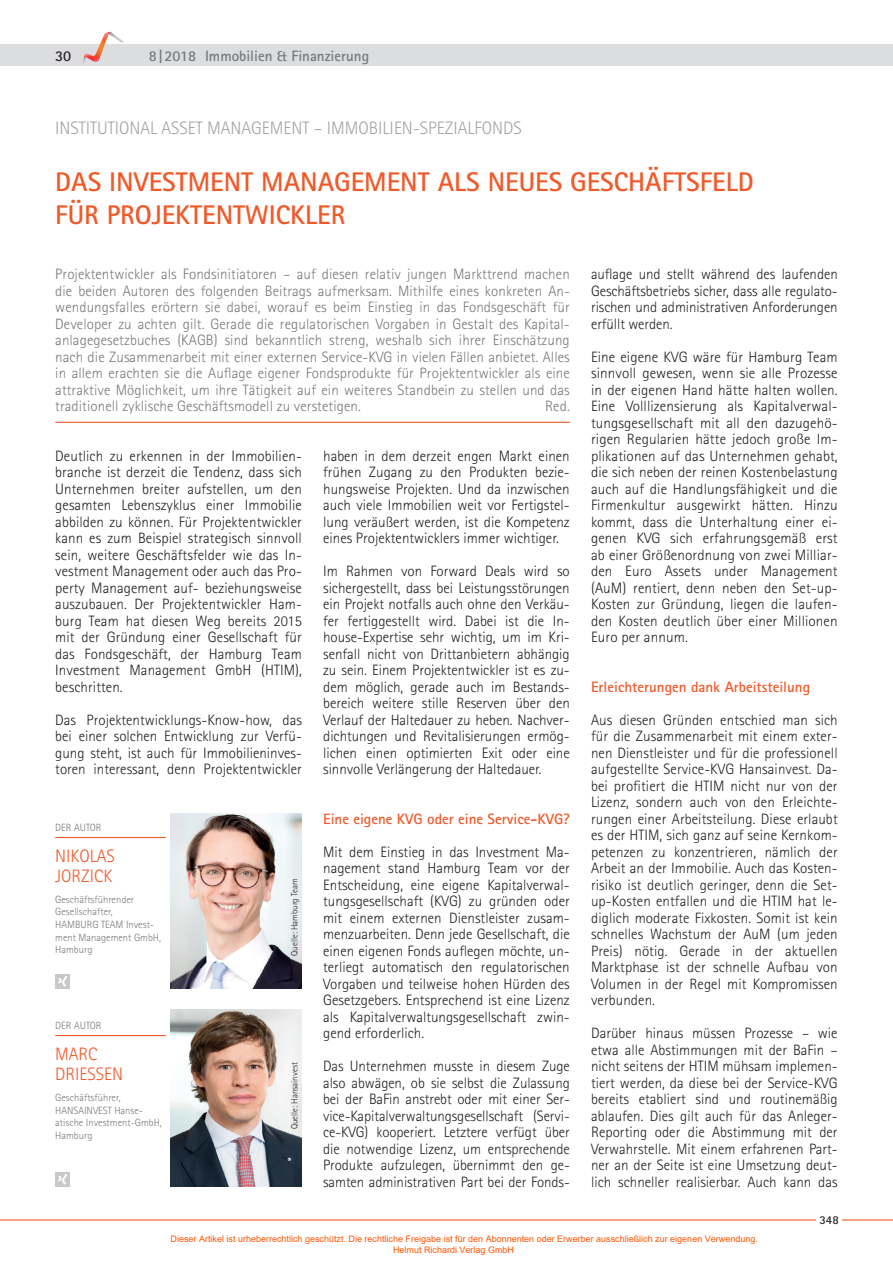
<style>
.page{position:relative;width:893px;height:1263px;background:#fff}
.page>*{position:absolute;margin:0;border:0;box-sizing:border-box;transform-origin:0 0}
.t1{font:700 27px/33px "Rotis Sans Serif";color:#f15929}
.t2{font:300 18px "Rotis Sans Serif";color:#a3a4a8}
.t3{font:300 18px/20.2px "Rotis Sans Serif";color:#f15929}
.t4{font:300 15px/16.5px "Rotis Sans Serif";color:#231f20;text-align:justify}
.t5{font:300 15px/16.5px "Rotis Sans Serif";letter-spacing:.005em;color:#76787b;text-align:justify}
.t6{font:700 15px "Rotis Sans Serif";color:#f15929}
.t7{font:700 15px "Rotis Sans Serif";color:#76787b}
.t8{font:700 15px "Rotis Sans Serif";color:#231f20}
.t9{font:700 12px "Rotis Sans Serif";color:#231f20}
.t10{font:300 10.5px/12.6px "Rotis Sans Serif";color:#76787b}
.t11{font:9px/10.8px "Arial";color:#ff5400}
.t12{font:300 9px "Rotis Sans Serif";color:#231f20}
</style>
<div class="page">
<hr style="left:0;top:1219px;width:893px;height:1px;background:#f15929">
<div style="left:0;top:45px;width:893px;height:21px;background:#dcdddf"></div>
<svg style="left:83px;top:31px;width:41px;height:33px"></svg>
<div style="left:816px;top:1214px;width:26px;height:13px;background:#fff"></div>
<hr style="left:55px;top:422px;width:515px;height:1px;background:#f15929">
<img style="left:170px;top:1009px;width:132px;height:178px">
<img style="left:170px;top:813px;width:132px;height:176px">
<hr style="left:55px;top:1035px;width:111px;height:1px;background:#f15929">
<hr style="left:55px;top:837px;width:111px;height:1px;background:#f15929">
<div style="left:55px;top:1172px;width:15px;height:15px;background:#c7c8ca"></div>
<svg style="left:58px;top:1174px;width:10px;height:10px"></svg>
<div style="left:55px;top:974px;width:15px;height:15px;background:#c7c8ca"></div>
<svg style="left:58px;top:976px;width:10px;height:10px"></svg>
<p class="t8" style="left:55px;top:46px;width:18px">30</p>
<p class="t7" style="left:149px;top:46px;width:222px">8|2018 Immobilien &amp; Finanzierung</p>
<p class="t2" style="left:55px;top:117px;width:468px">INSTITUTIONAL ASSET MANAGEMENT – IMMOBILIEN-SPEZIALFONDS</p>
<h1 class="t1" style="left:55px;top:165px;width:700px">DAS INVESTMENT MANAGEMENT ALS NEUES GESCHÄFTSFELD<br>FÜR PROJEKTENTWICKLER</h1>
<p class="t5" style="left:55px;top:266px;width:516px">Projektentwickler als Fondsinitiatoren – auf diesen relativ jungen Markttrend machen die beiden Autoren des folgenden Beitrags aufmerksam. Mithilfe eines konkreten An&shy;wendungsfalles erörtern sie dabei, worauf es beim Einstieg in das Fondsgeschäft für Developer zu achten gilt. Gerade die regulatorischen Vorgaben in Gestalt des Kapital&shy;anlagegesetzbuches (KAGB) sind bekanntlich streng, weshalb sich ihrer Einschätzung nach die Zusammenarbeit mit einer externen Service-KVG in vielen Fällen anbietet. Alles in allem erachten sie die Auflage eigener Fondsprodukte für Projektentwickler als eine attraktive Möglichkeit, um ihre Tätigkeit auf ein weiteres Standbein zu stellen und das traditionell zyklische Geschäftsmodell zu verstetigen.</p>
<p class="t5" style="left:545px;top:398px;width:26px">Red.</p>
<p class="t4" style="left:55px;top:447px;width:248px">Deutlich zu erkennen in der Immobilien&shy;branche ist derzeit die Tendenz, dass sich Unternehmen breiter aufstellen, um den gesamten Lebenszyklus einer Immobilie abbilden zu können. Für Projektentwickler kann es zum Beispiel strategisch sinnvoll sein, weitere Geschäftsfelder wie das In&shy;vestment Management oder auch das Pro&shy;perty Management auf- beziehungsweise auszubauen. Der Projektentwickler Ham&shy;burg Team hat diesen Weg bereits 2015 mit der Gründung einer Gesellschaft für das Fondsgeschäft, der Hamburg Team Investment Management GmbH (HTIM), beschritten.</p>
<p class="t4" style="left:55px;top:711px;width:248px">Das Projektentwicklungs-Know-how, das bei einer solchen Entwicklung zur Verfü&shy;gung steht, ist auch für Immobilieninves&shy;toren interessant, denn Projektentwickler</p>
<p class="t10" style="left:55px;top:821px;width:48px">DER AUTOR</p>
<p class="t3" style="left:55px;top:846px;width:61px">NIKOLAS<br>JORZICK</p>
<p class="t10" style="left:55px;top:893px;width:107px">Geschäftsführender<br>Gesellschafter,<br>HAMBURG TEAM Invest&shy;ment Management GmbH,<br>Hamburg</p>
<p class="t10" style="left:55px;top:1019px;width:48px">DER AUTOR</p>
<p class="t3" style="left:55px;top:1044px;width:69px">MARC<br>DRIESSEN</p>
<p class="t10" style="left:55px;top:1091px;width:108px">Geschäftsführer,<br>HANSAINVEST Hanse&shy;atische Investment-GmbH,<br>Hamburg</p>
<p class="t12" style="left:289px;top:956px;width:79px;rotate:-90deg">Quelle: Hamburg Team</p>
<p class="t12" style="left:289px;top:1129px;width:69px;rotate:-90deg">Quelle: Hansainvest</p>
<p class="t4" style="left:323px;top:447px;width:248px">haben in dem derzeit engen Markt einen frühen Zugang zu den Produkten bezie&shy;hungsweise Projekten. Und da inzwischen auch viele Immobilien weit vor Fertigstel&shy;lung veräußert werden, ist die Kompetenz eines Projektentwicklers immer wichtiger.</p>
<p class="t4" style="left:323px;top:563px;width:248px">Im Rahmen von Forward Deals wird so sichergestellt, dass bei Leistungsstörungen ein Projekt notfalls auch ohne den Verkäu&shy;fer fertiggestellt wird. Dabei ist die In&shy;house-Expertise sehr wichtig, um im Kri&shy;senfall nicht von Drittanbietern abhängig zu sein. Einem Projektentwickler ist es zu&shy;dem möglich, gerade auch im Bestands&shy;bereich weitere stille Reserven über den Verlauf der Haltedauer zu heben. Nachver&shy;dichtungen und Revitalisierungen ermög&shy;lichen einen optimierten Exit oder eine sinnvolle Verlängerung der Haltedauer.</p>
<p class="t6" style="left:323px;top:809px;width:248px">Eine eigene KVG oder eine Service-KVG?</p>
<p class="t4" style="left:323px;top:843px;width:248px">Mit dem Einstieg in das Investment Ma&shy;nagement stand Hamburg Team vor der Entscheidung, eine eigene Kapitalverwal&shy;tungsgesellschaft (KVG) zu gründen oder mit einem externen Dienstleister zusam&shy;menzuarbeiten. Denn jede Gesellschaft, die einen eigenen Fonds auflegen möchte, un&shy;terliegt automatisch den regulatorischen Vorgaben und teilweise hohen Hürden des Gesetzgebers. Entsprechend ist eine Lizenz als Kapitalverwaltungsgesellschaft zwin&shy;gend erforderlich.</p>
<p class="t4" style="left:323px;top:1058px;width:248px">Das Unternehmen musste in diesem Zuge also abwägen, ob sie selbst die Zulassung bei der BaFin anstrebt oder mit einer Ser&shy;vice-Kapitalverwaltungsgesellschaft (Servi&shy;ce-KVG) kooperiert. Letztere verfügt über die notwendige Lizenz, um entsprechende Produkte aufzulegen, übernimmt den ge&shy;samten administrativen Part bei der Fonds-</p>
<p class="t4" style="left:591px;top:266px;width:248px">auflage und stellt während des laufenden Geschäftsbetriebs sicher, dass alle regulato&shy;rischen und administrativen Anforderungen erfüllt werden.</p>
<p class="t4" style="left:591px;top:348px;width:248px">Eine eigene KVG wäre für Hamburg Team sinnvoll gewesen, wenn sie alle Prozesse in der eigenen Hand hätte halten wollen.<br>Eine Volllizensierung als Kapitalverwal&shy;tungsgesellschaft mit all den dazugehö&shy;rigen Regularien hätte jedoch große Im&shy;plikationen auf das Unternehmen gehabt, die sich neben der reinen Kostenbelastung auch auf die Handlungsfähigkeit und die Firmenkultur ausgewirkt hätten. Hinzu kommt, dass die Unterhaltung einer ei&shy;genen KVG sich erfahrungsgemäß erst ab einer Größenordnung von zwei Milliar&shy;den Euro Assets under Management (AuM) rentiert, denn neben den Set-up-Kosten zur Gründung, liegen die laufen&shy;den Kosten deutlich über einer Millionen Euro per annum.</p>
<p class="t6" style="left:591px;top:677px;width:221px">Erleichterungen dank Arbeitsteilung</p>
<p class="t4" style="left:591px;top:711px;width:248px">Aus diesen Gründen entschied man sich für die Zusammenarbeit mit einem exter&shy;nen Dienstleister und für die professionell aufgestellte Service-KVG Hansainvest. Da&shy;bei profitiert die HTIM nicht nur von der Lizenz, sondern auch von den Erleichte&shy;rungen einer Arbeitsteilung. Diese erlaubt es der HTIM, sich ganz auf seine Kernkom&shy;petenzen zu konzentrieren, nämlich der Arbeit an der Immobilie. Auch das Kosten&shy;risiko ist deutlich geringer, denn die Set&shy;up-Kosten entfallen und die HTIM hat le&shy;diglich moderate Fixkosten. Somit ist kein schnelles Wachstum der AuM (um jeden Preis) nötig. Gerade in der aktuellen Marktphase ist der schnelle Aufbau von Volumen in der Regel mit Kompromissen verbunden.</p>
<p class="t4" style="left:591px;top:1025px;width:248px">Darüber hinaus müssen Prozesse – wie etwa alle Abstimmungen mit der BaFin – nicht seitens der HTIM mühsam implemen&shy;tiert werden, da diese bei der Service-KVG bereits etabliert sind und routinemäßig ablaufen. Dies gilt auch für das Anleger-Reporting oder die Abstimmung mit der Verwahrstelle. Mit einem erfahrenen Part&shy;ner an der Seite ist eine Umsetzung deut&shy;lich schneller realisierbar. Auch kann das</p>
<p class="t9" style="left:819px;top:1212px;width:21px">348</p>
<p class="t11" style="left:393px;top:1233px;width:366px;text-indent:-223px">Dieser Artikel ist urheberrechtlich geschützt. Die rechtliche Freigabe ist für den Abonnenten oder Erwerber ausschließlich zur eigenen Verwendung.<br>Helmut Richardi Verlag GmbH</p>
</div>
